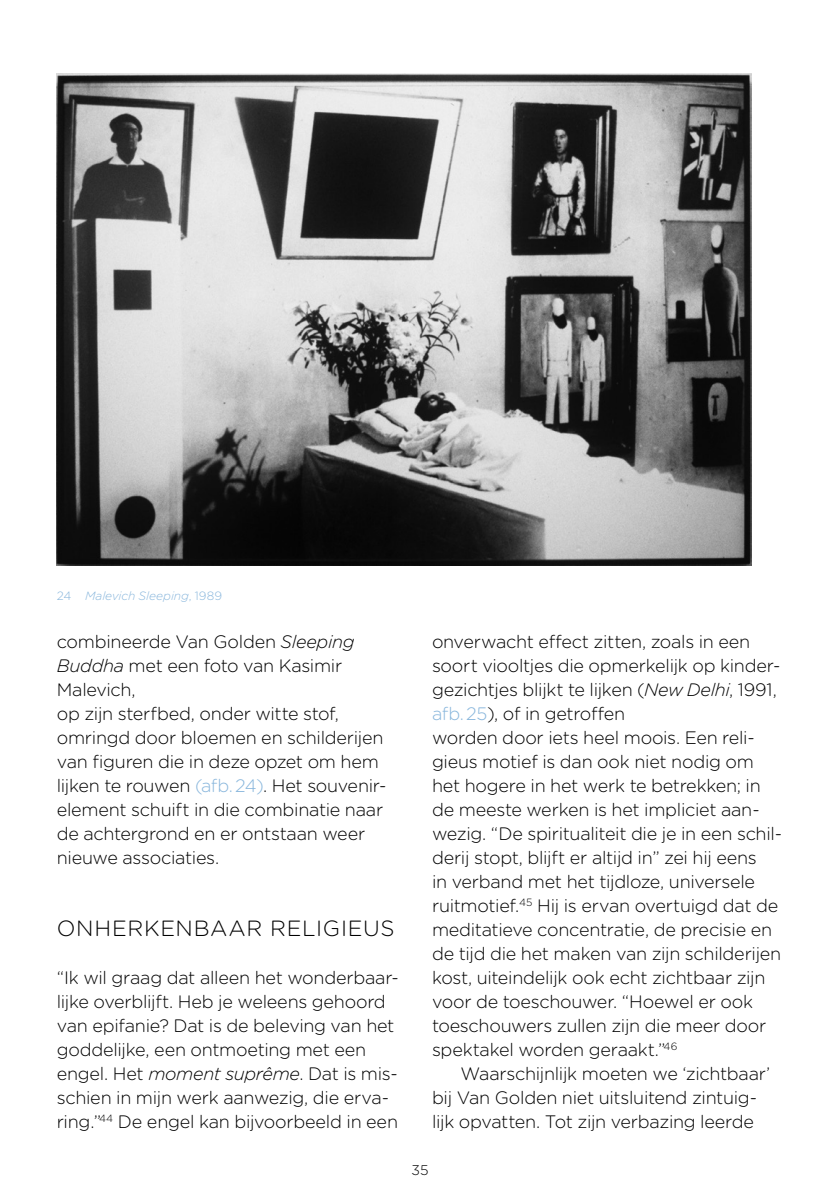
<style>
.page{position:relative;width:840px;height:1191px;background:#fff}
.page>*{position:absolute;margin:0;border:0;box-sizing:border-box;transform-origin:0 0}
.kopje{font:300 22px "Gotham Rounded";letter-spacing:.03em;color:#000}
.plat{font:300 18px/24px "Gotham Rounded";letter-spacing:-.015em;color:#000}
.t1{font:300 14px "Gotham Rounded";color:#000}
.bijschrift{font:italic 300 12px "Gotham Rounded";letter-spacing:-.005em;color:#88b6dc}
.s1{font-style:normal}
.s2{font-style:italic}
.s3{color:#88b6dc}
</style>
<div class="page">
<img style="left:57px;top:74px;width:693px;height:491px">
<p class="bijschrift" style="left:57px;top:588px;width:167px"><span class="s1">24</span> Malevich Sleeping<span class="s1">, 1989</span></p>
<p class="plat" style="left:57px;top:629px;width:331px">combineerde Van Golden <span class="s2">Sleeping<br>Buddha</span> met een foto van Kasimir<br>Malevich,<br>op zijn sterfbed, onder witte stof, omringd door bloemen en schilderijen van figuren die in deze opzet om hem lijken te rouwen <span class="s3">(afb.24)</span>. Het souvenir&shy;element schuift in die combinatie naar de achtergrond en er ontstaan weer nieuwe associaties.</p>
<p class="kopje" style="left:57px;top:914px;width:339px">ONHERKENBAAR RELIGIEUS</p>
<p class="plat" style="left:57px;top:965px;width:343px">“Ik wil graag dat alleen het wonderbaar&shy;lijke overblijft. Heb je weleens gehoord van epifanie? Dat is de beleving van het goddelijke, een ontmoeting met een engel. Het <span class="s2">moment suprême</span>. Dat is mis&shy;schien in mijn werk aanwezig, die erva&shy;ring.”<sup>44</sup> De engel kan bijvoorbeeld in een</p>
<p class="plat" style="left:432px;top:629px;width:351px">onverwacht effect zitten, zoals in een soort viooltjes die opmerkelijk op kinder&shy;gezichtjes blijkt te lijken (<span class="s2">New Delhi</span>, 1991, <span class="s3">afb.25</span>), of in getroffen<br>worden door iets heel moois. Een reli&shy;gieus motief is dan ook niet nodig om het hogere in het werk te betrekken; in de meeste werken is het impliciet aan&shy;wezig. “De spiritualiteit die je in een schil&shy;derij stopt, blijft er altijd in” zei hij eens<br>in verband met het tijdloze, universele ruitmotief.<sup>45</sup> Hij is ervan overtuigd dat de meditatieve concentratie, de precisie en de tijd die het maken van zijn schilderijen kost, uiteindelijk ook echt zichtbaar zijn voor de toeschouwer. “Hoewel er ook toeschouwers zullen zijn die meer door spektakel worden geraakt.”<sup>46</sup></p>
<p class="plat" style="left:432px;top:1061px;width:340px;text-indent:28px">Waarschijnlijk moeten we ‘zichtbaar’ bij Van Golden niet uitsluitend zintuig&shy;lijk opvatten. Tot zijn verbazing leerde</p>
<p class="t1" style="left:411px;top:1161px;width:19px">35</p>
</div>
